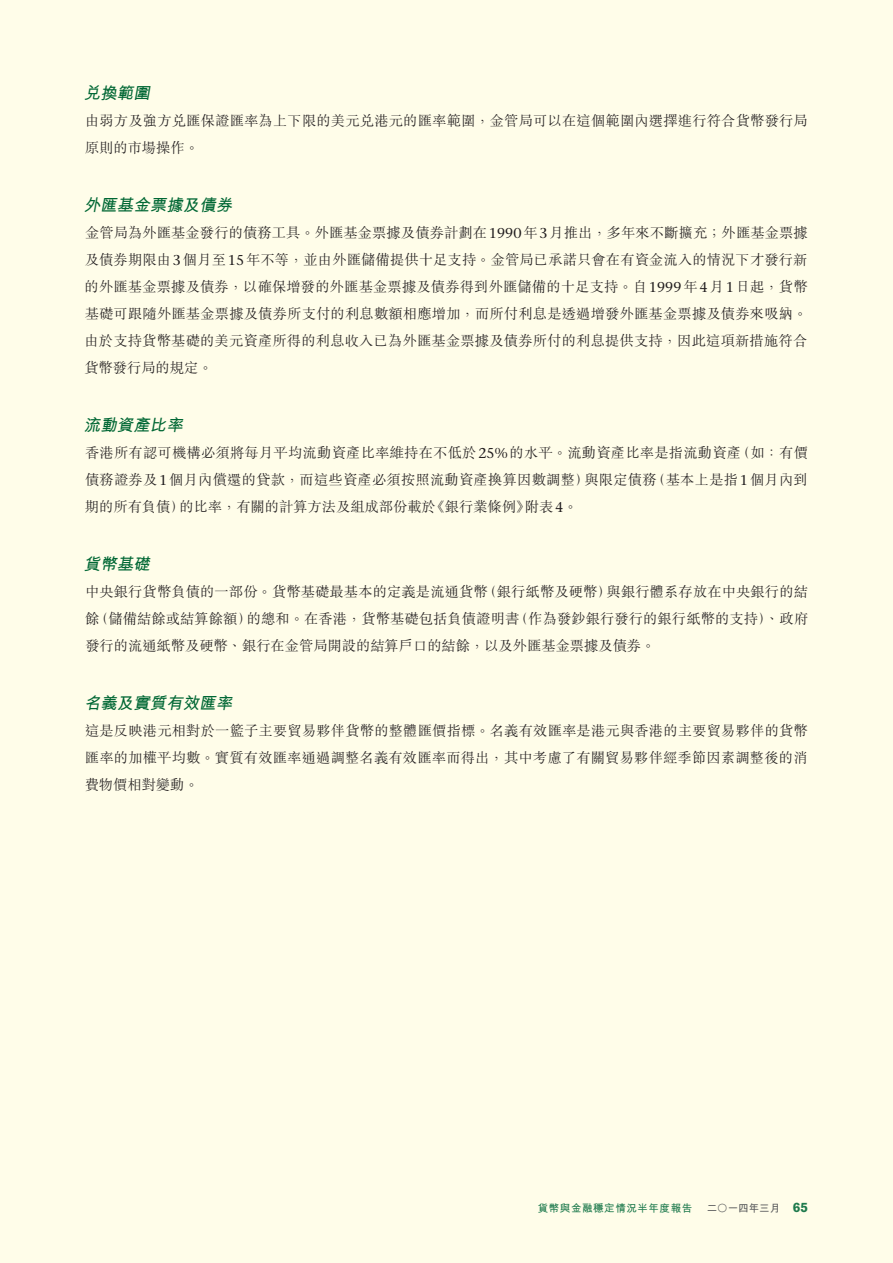
<style>
.page{position:relative;width:893px;height:1263px;background:#fffde9}
.page>*{position:absolute;margin:0;border:0;box-sizing:border-box;transform-origin:0 0}
.t1{font:italic 700 16.5px "M Hei HK";color:#006734}
.t2{font:300 14.25px/27px "M Sung HK";letter-spacing:.015em;color:#231f20;text-align:justify}
.t3{font:700 10.5px "M Hei HK";letter-spacing:.055em;color:#1e7a4d}
.t4{font:700 10.5px "M Hei HK";color:#57585a}
.s1{font-family:"Stone Serif Std";font-weight:500}
.s2{font-family:"Akzidenz Grotesk BQ";font-size:13.5px;color:#1e7a4d}
</style>
<div class="page">
<p class="t1" style="left:84px;top:81px;width:71px">兌換範圍</p>
<p class="t2" style="left:85px;top:106px;width:724px">由弱方及強方兌匯保證匯率為上下限的美元兌港元的匯率範圍，金管局可以在這個範圍內選擇進行符合貨幣發行局原則的市場操作。</p>
<p class="t1" style="left:84px;top:193px;width:154px">外匯基金票據及債券</p>
<p class="t2" style="left:84px;top:218px;width:725px">金管局為外匯基金發行的債務工具。外匯基金票據及債券計劃在<span class="s1">1990</span>年<span class="s1">3</span>月推出，多年來不斷擴充；外匯基金票據及債券期限由<span class="s1">3</span>個月至<span class="s1">15</span>年不等，並由外匯儲備提供十足支持。金管局已承諾只會在有資金流入的情況下才發行新的外匯基金票據及債券，以確保增發的外匯基金票據及債券得到外匯儲備的十足支持。自<span class="s1">1999</span>年<span class="s1">4</span>月<span class="s1">1</span>日起，貨幣基礎可跟隨外匯基金票據及債券所支付的利息數額相應增加，而所付利息是透過增發外匯基金票據及債券來吸納。由於支持貨幣基礎的美元資產所得的利息收入已為外匯基金票據及債券所付的利息提供支持，因此這項新措施符合貨幣發行局的規定。</p>
<p class="t1" style="left:84px;top:413px;width:104px">流動資產比率</p>
<p class="t2" style="left:85px;top:438px;width:724px">香港所有認可機構必須將每月平均流動資產比率維持在不低於<span class="s1">25%</span>的水平。流動資產比率是指流動資產（如：有價債務證券及<span class="s1">1</span>個月內償還的貸款，而這些資產必須按照流動資產換算因數調整）與限定債務（基本上是指<span class="s1">1</span>個月內到期的所有負債）的比率，有關的計算方法及組成部份載於《銀行業條例》附表<span class="s1">4</span>。</p>
<p class="t1" style="left:84px;top:552px;width:71px">貨幣基礎</p>
<p class="t2" style="left:85px;top:577px;width:725px">中央銀行貨幣負債的一部份。貨幣基礎最基本的定義是流通貨幣（銀行紙幣及硬幣）與銀行體系存放在中央銀行的結餘（儲備結餘或結算餘額）的總和。在香港，貨幣基礎包括負債證明書（作為發鈔銀行發行的銀行紙幣的支持）、政府發行的流通紙幣及硬幣、銀行在金管局開設的結算戶口的結餘，以及外匯基金票據及債券。</p>
<p class="t1" style="left:84px;top:691px;width:154px">名義及實質有效匯率</p>
<p class="t2" style="left:85px;top:716px;width:725px">這是反映港元相對於一籃子主要貿易夥伴貨幣的整體匯價指標。名義有效匯率是港元與香港的主要貿易夥伴的貨幣匯率的加權平均數。實質有效匯率通過調整名義有效匯率而得出，其中考慮了有關貿易夥伴經季節因素調整後的消費物價相對變動。</p>
<p class="t3" style="left:538px;top:1200px;width:156px">貨幣與金融穩定情況半年度報告</p>
<p class="t4" style="left:707px;top:1200px;width:103px">二○一四年三月 <span class="s2">65</span></p>
</div>
